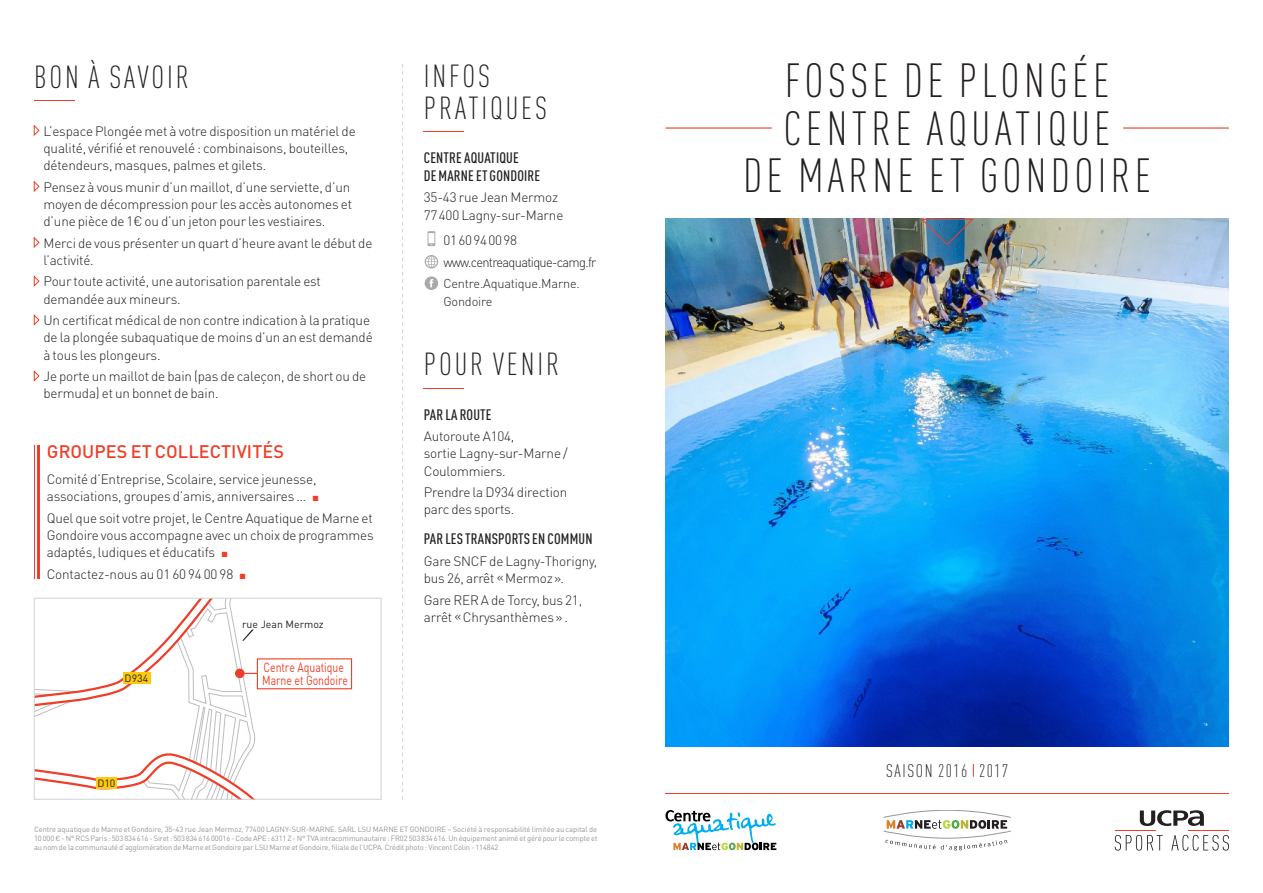
<style>
.page{position:relative;width:1263px;height:893px;background:#fff}
.page>*{position:absolute;margin:0;border:0;box-sizing:border-box;transform-origin:0 0}
.t1{font:300 condensed 47.25px/47.2px "DINOT";letter-spacing:.09em;color:#231f20;text-align:center}
.t2{font:300 condensed 31.5px/31.5px "DINOT";letter-spacing:.09em;color:#231f20}
.t3{font:500 18px "DINOT";letter-spacing:.01em;color:#ef3e29}
.t4{font:300 condensed 18px "DINOT";letter-spacing:.08em;color:#231f20}
.t5{font:500 condensed 15px/18px "DINOT";letter-spacing:.01em;color:#231f20}
.t6{font:300 13.5px/17.2px "DINOT";letter-spacing:-.015em;color:#231f20}
.t7{font:300 13.5px/21.5px "DINOT";letter-spacing:-.055em;color:#231f20}
.t8{font:13.05px "DINOT";letter-spacing:-.005em;color:#ef3e29;scale:.8 1}
.t9{font:300 12.75px/17.2px "DINOT";letter-spacing:-.015em;color:#231f20}
.t10{font:10.5px "DINOT";color:#231f20}
.t11{font:7.5px/9px "DINOT";letter-spacing:-.01em;color:#939598;text-align:justify}
.s1{color:#ef3e29}
</style>
<div class="page">
<hr style="left:424px;top:131px;width:40px;height:1px;background:#ef3e29">
<svg style="left:427px;top:231px;width:8px;height:15px"></svg>
<svg style="left:425px;top:255px;width:13px;height:13px"></svg>
<svg style="left:425px;top:276px;width:13px;height:14px"></svg>
<hr style="left:424px;top:388px;width:40px;height:1px;background:#ef3e29">
<svg style="left:402px;top:64px;width:1px;height:735px"></svg>
<svg style="left:190px;top:689px;width:159px;height:63px"></svg>
<svg style="left:36px;top:752px;width:217px;height:45px"></svg>
<div style="left:257px;top:658px;width:95px;height:31px;border:1px solid #ef3e29"></div>
<div style="left:96px;top:777px;width:21px;height:12px;background:#feca0a"></div>
<svg style="left:36px;top:600px;width:273px;height:118px"></svg>
<div style="left:34px;top:598px;width:347px;height:201px;border:1px solid #d1d2d4"></div>
<hr style="left:37px;top:445px;width:2px;height:134px;background:#ef3e29">
<hr style="left:34px;top:445px;width:1px;height:134px;background:#ef3e29">
<img style="left:665px;top:219px;width:564px;height:528px">
<hr style="left:665px;top:793px;width:564px;height:1px;background:#ef3e29">
<svg style="left:665px;top:810px;width:111px;height:40px"></svg>
<svg style="left:973px;top:764px;width:1px;height:13px"></svg>
<svg style="left:1140px;top:810px;width:64px;height:16px"></svg>
<hr style="left:1115px;top:830px;width:40px;height:1px;background:#ef3e29">
<hr style="left:1188px;top:830px;width:41px;height:1px;background:#ef3e29">
<svg style="left:1115px;top:835px;width:48px;height:16px"></svg>
<svg style="left:1171px;top:835px;width:58px;height:16px"></svg>
<svg style="left:884px;top:810px;width:127px;height:40px"></svg>
<svg style="left:920px;top:218px;width:53px;height:27px"></svg>
<hr style="left:665px;top:127px;width:107px;height:2px;background:#ef3e29">
<hr style="left:1123px;top:127px;width:106px;height:2px;background:#ef3e29">
<hr style="left:34px;top:100px;width:40px;height:1px;background:#ef3e29">
<svg style="left:34px;top:125px;width:6px;height:11px"></svg>
<svg style="left:34px;top:181px;width:6px;height:11px"></svg>
<svg style="left:34px;top:237px;width:6px;height:11px"></svg>
<svg style="left:34px;top:276px;width:6px;height:11px"></svg>
<svg style="left:34px;top:315px;width:6px;height:11px"></svg>
<svg style="left:34px;top:371px;width:6px;height:11px"></svg>
<h2 class="t2" style="left:34px;top:61px;width:156px">BON À SAVOIR</h2>
<p class="t6" style="left:44px;top:122px;width:314px">L’espace Plongée met à votre disposition un matériel de qualité, vérifié et renouvelé : combinaisons, bouteilles, détendeurs, masques, palmes et gilets.</p>
<p class="t6" style="left:44px;top:178px;width:310px">Pensez à vous munir d’un maillot, d’une serviette, d’un moyen de décompression pour les accès autonomes et d’une pièce de 1€ ou d’un jeton pour les vestiaires.</p>
<p class="t6" style="left:44px;top:234px;width:330px">Merci de vous présenter un quart d’heure avant le début de l’activité.</p>
<p class="t6" style="left:44px;top:273px;width:279px">Pour toute activité, une autorisation parentale est demandée aux mineurs.</p>
<p class="t6" style="left:44px;top:311px;width:331px">Un certificat médical de non contre indication à la pratique de la plongée subaquatique de moins d’un an est demandé à tous les plongeurs.</p>
<p class="t6" style="left:44px;top:368px;width:324px">Je porte un maillot de bain (pas de caleçon, de short ou de bermuda) et un bonnet de bain.</p>
<h3 class="t3" style="left:47px;top:440px;width:239px">GROUPES ET COLLECTIVITÉS</h3>
<p class="t6" style="left:47px;top:470px;width:273px">Comité d’Entreprise, Scolaire, service jeunesse, associations, groupes d’amis, anniversaires … <span class="s1">■</span></p>
<p class="t6" style="left:47px;top:509px;width:328px;text-align:justify">Quel que soit votre projet, le Centre Aquatique de Marne et Gondoire vous accompagne avec un choix de programmes adaptés, ludiques et éducatifs <span class="s1">■</span></p>
<p class="t6" style="left:47px;top:565px;width:200px">Contactez-nous au 01 60 94 00 98 <span class="s1">■</span></p>
<p class="t10" style="left:242px;top:617px;width:83px">rue Jean Mermoz</p>
<p class="t8" style="left:263px;top:659px;width:102px">Centre Aquatique</p>
<p class="t10" style="left:125px;top:672px;width:25px">D934</p>
<p class="t8" style="left:262px;top:672px;width:109px">Marne et Gondoire</p>
<p class="t10" style="left:97px;top:777px;width:20px">D10</p>
<h2 class="t2" style="left:424px;top:60px;width:125px">INFOS<br>PRATIQUES</h2>
<p class="t5" style="left:424px;top:148px;width:118px">CENTRE AQUATIQUE<br>DE MARNE ET GONDOIRE</p>
<p class="t6" style="left:424px;top:189px;width:141px">35-43 rue Jean Mermoz<br>77400 Lagny-sur-Marne</p>
<p class="t7" style="left:443px;top:230px;width:155px">0160940098 www.centreaquatique-camg.fr</p>
<p class="t9" style="left:443px;top:275px;width:138px">Centre.Aquatique.Marne.<br>Gondoire</p>
<h2 class="t2" style="left:424px;top:349px;width:137px">POUR VENIR</h2>
<p class="t5" style="left:424px;top:405px;width:69px">PAR LA ROUTE</p>
<p class="t6" style="left:424px;top:427px;width:145px">Autoroute A104,<br>sortie Lagny-sur-Marne /<br>Coulommiers.</p>
<p class="t6" style="left:424px;top:483px;width:145px">Prendre la D934 direction parc des sports.</p>
<p class="t5" style="left:424px;top:530px;width:170px">PAR LES TRANSPORTS EN COMMUN</p>
<p class="t6" style="left:424px;top:552px;width:175px">Gare SNCF de Lagny-Thorigny, bus 26, arrêt «Mermoz».</p>
<p class="t6" style="left:424px;top:591px;width:160px">Gare RER A de Torcy, bus 21, arrêt «Chrysanthèmes» .</p>
<p class="t11" style="left:34px;top:825px;width:565px">Centre aquatique de Marne et Gondoire, 35-43 rue Jean Mermoz, 77400 LAGNY-SUR-MARNE. SARL LSU MARNE ET GONDOIRE – Société à responsabilité limitée au capital de 10 000 € - N° RCS Paris : 503 834 616 - Siret : 503 834 616 00016 - Code APE : 6311 Z - N° TVA intracommunautaire : FR02 503 834 616. Un équipement animé et géré pour le compte et au nom de la communauté d’agglomération de Marne et Gondoire par LSU Marne et Gondoire, filiale de l’UCPA. Crédit photo : Vincent Colin - 114842</p>
<h1 class="t1" style="left:743px;top:57px;width:410px">FOSSE DE PLONGÉE<br>CENTRE AQUATIQUE<br>DE MARNE ET GONDOIRE</h1>
<h3 class="t4" style="left:886px;top:760px;width:124px">SAISON 2016 2017</h3>
</div>
